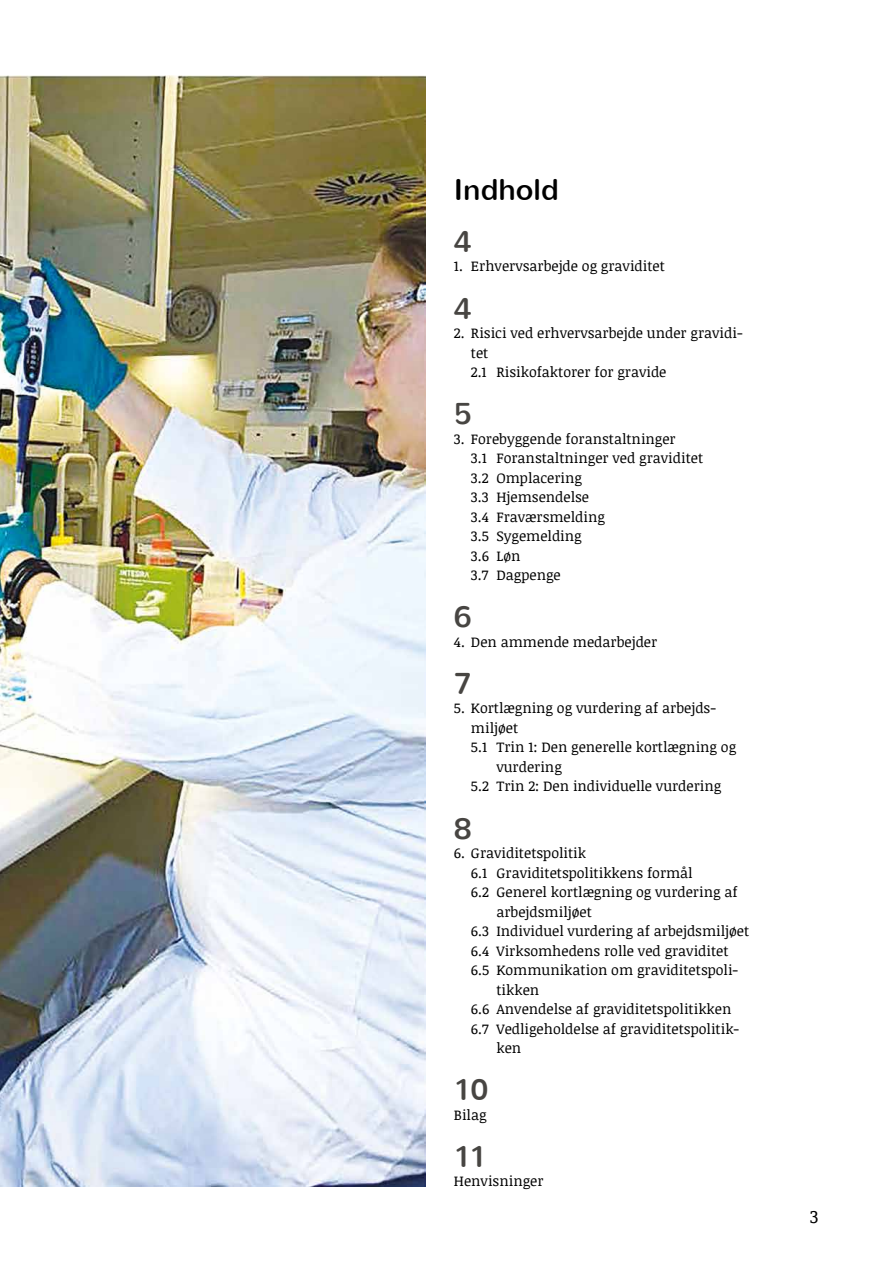
<style>
.page{position:relative;width:893px;height:1263px;background:#fff}
.page>*{position:absolute;margin:0;border:0;box-sizing:border-box;transform-origin:0 0}
.t1{font:30px "Nunito";color:#474542}
.t2{font:30px "Nunito";color:#000}
.t3{font:14.25px/19.5px "Noticia Text";color:#000}
.s1{font-size:18px}
</style>
<div class="page">
<img style="left:0;top:75px;width:425px;height:1111px">
<h1 class="t2" style="left:454px;top:170px;width:106px">Indhold</h1>
<h1 class="t1" style="left:454px;top:222px;width:20px">4</h1>
<p class="t3" style="left:454px;top:256px;width:212px">1. Erhvervsarbejde og graviditet</p>
<h1 class="t1" style="left:454px;top:289px;width:20px">4</h1>
<p class="t3" style="left:471px;top:323px;width:273px;text-indent:-17px">2. Risici ved erhvervsarbejde under gravidi&shy;tet<br>2.1 Risikofaktorer for gravide</p>
<h1 class="t1" style="left:454px;top:394px;width:20px">5</h1>
<p class="t3" style="left:471px;top:428px;width:234px;text-indent:-17px">3. Forebyggende foranstaltninger<br>3.1 Foranstaltninger ved graviditet<br>3.2 Omplacering<br>3.3 Hjemsendelse<br>3.4 Fraværsmelding<br>3.5 Sygemelding<br>3.6 Løn<br>3.7 Dagpenge</p>
<h1 class="t1" style="left:454px;top:598px;width:20px">6</h1>
<p class="t3" style="left:454px;top:632px;width:205px">4. Den ammende medarbejder</p>
<h1 class="t1" style="left:454px;top:664px;width:20px">7</h1>
<p class="t3" style="left:454px;top:698px;width:264px">5. Kortlægning og vurdering af arbejds-</p>
<p class="t3" style="left:471px;top:718px;width:49px">miljøet</p>
<p class="t3" style="left:471px;top:737px;width:267px">5.1 Trin 1: Den generelle kortlægning og</p>
<p class="t3" style="left:496px;top:757px;width:67px">vurdering</p>
<p class="t3" style="left:471px;top:776px;width:252px">5.2 Trin 2: Den individuelle vurdering</p>
<h1 class="t1" style="left:454px;top:809px;width:20px">8</h1>
<p class="t3" style="left:454px;top:843px;width:134px">6. Graviditetspolitik</p>
<p class="t3" style="left:471px;top:862px;width:223px">6.1 Graviditetspolitikkens formål</p>
<p class="t3" style="left:471px;top:882px;width:268px">6.2 Generel kortlægning og vurdering af</p>
<p class="t3" style="left:496px;top:901px;width:97px">arbejdsmiljøet</p>
<p class="t3" style="left:471px;top:921px;width:280px">6.3 Individuel vurdering af arbejdsmiljøet</p>
<p class="t3" style="left:471px;top:940px;width:259px">6.4 Virksomhedens rolle ved graviditet</p>
<p class="t3" style="left:471px;top:960px;width:269px">6.5 Kommunikation om graviditetspoli-</p>
<p class="t3" style="left:496px;top:979px;width:44px">tikken</p>
<p class="t3" style="left:471px;top:999px;width:262px">6.6 Anvendelse af graviditetspolitikken</p>
<p class="t3" style="left:471px;top:1018px;width:270px">6.7 Vedligeholdelse af graviditetspolitik-</p>
<p class="t3" style="left:496px;top:1038px;width:26px">ken</p>
<h1 class="t1" style="left:454px;top:1070px;width:36px">10</h1>
<p class="t3" style="left:454px;top:1104px;width:34px">Bilag</p>
<h1 class="t1" style="left:454px;top:1137px;width:35px">11</h1>
<p class="t3" style="left:454px;top:1171px;width:91px">Henvisninger</p>
<p class="t3" style="left:808px;top:1203px;width:12px">3<span class="s1">3</span></p>
</div>
